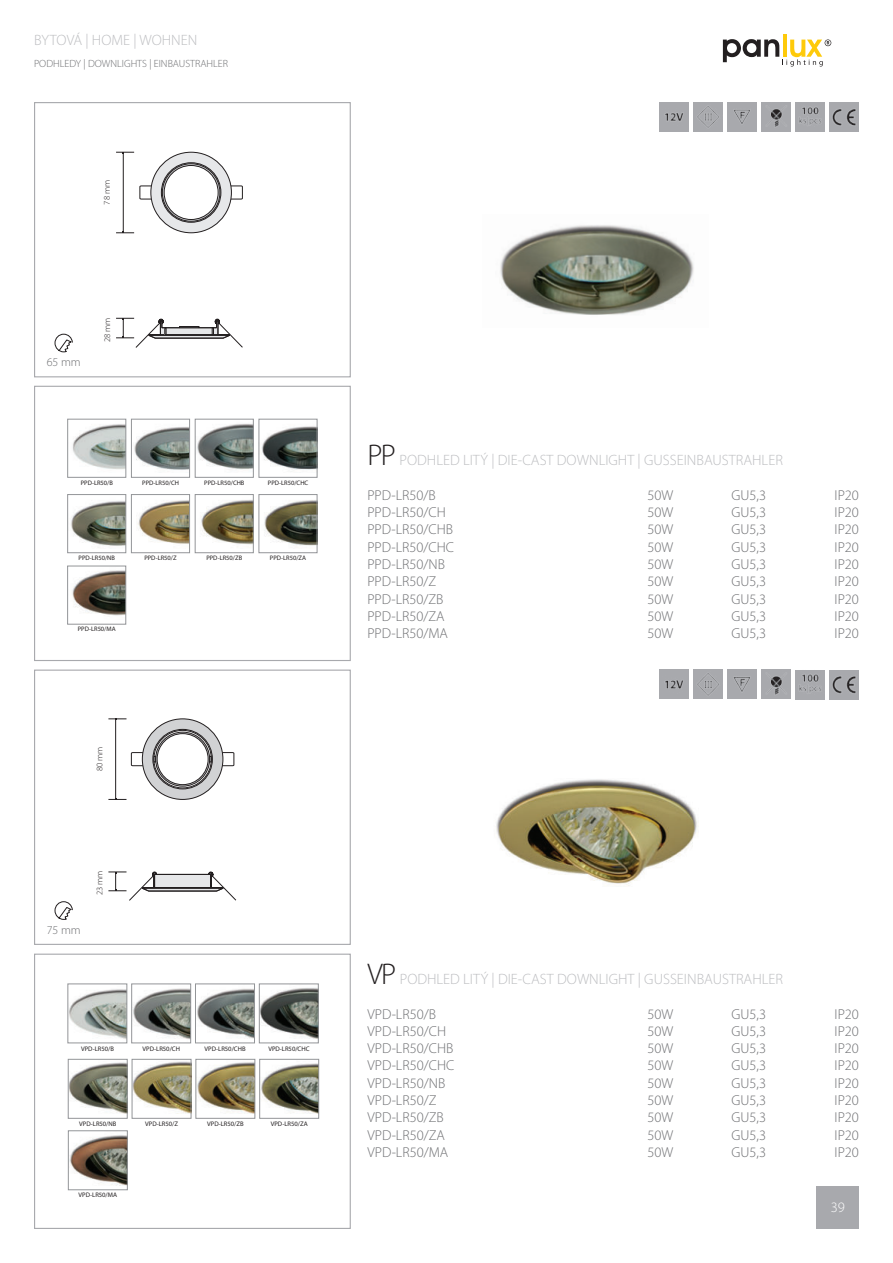
<style>
.page{position:relative;width:893px;height:1263px;background:#fff}
.page>*{position:absolute;margin:0;border:0;box-sizing:border-box;transform-origin:0 0}
.t1{font:300 15px "Myriad Pro";color:#bcbdc0}
.t2{font:300 14.4px/17.2px "Myriad Pro";color:#6d6e71;text-align:justify}
.t3{font:300 14.4px "Myriad Pro";color:#fff}
.t4{font:300 12px "Myriad Pro";color:#6d6e71}
.t5{font:300 10.5px "Myriad Pro";color:#6d6e71}
.t6{font:300 8.7px "Myriad Pro";color:#231f20}
.t7{font:6.6px "Myriad Pro";color:#231f20}
.t8{font:6.45px "Myriad Pro";color:#231f20}
.s1{font-size:30px;color:#231f20}
</style>
<div class="page">
<hr style="left:783px;top:34px;width:4px;height:23px;background:#feca0a">
<svg style="left:723px;top:39px;width:108px;height:28px"></svg>
<div style="left:34px;top:954px;width:317px;height:275px;border:1px solid #a8a9ad"></div>
<div style="left:816px;top:1186px;width:43px;height:43px;background:#a8a9ad"></div>
<div style="left:34px;top:102px;width:317px;height:275px;border:1px solid #a8a9ad"></div>
<div style="left:34px;top:669px;width:317px;height:276px;border:1px solid #a8a9ad"></div>
<div style="left:34px;top:386px;width:317px;height:275px;border:1px solid #a8a9ad"></div>
<img style="left:761px;top:102px;width:30px;height:30px">
<img style="left:829px;top:102px;width:30px;height:30px">
<img style="left:693px;top:102px;width:30px;height:30px">
<img style="left:795px;top:102px;width:30px;height:30px">
<img style="left:727px;top:102px;width:30px;height:30px">
<img style="left:659px;top:102px;width:30px;height:30px">
<img style="left:761px;top:669px;width:30px;height:30px">
<img style="left:829px;top:670px;width:30px;height:29px">
<img style="left:693px;top:669px;width:30px;height:30px">
<img style="left:795px;top:670px;width:30px;height:29px">
<img style="left:727px;top:669px;width:30px;height:30px">
<img style="left:659px;top:669px;width:30px;height:30px">
<svg style="left:139px;top:186px;width:104px;height:13px"></svg>
<div style="left:151px;top:152px;width:80px;height:81px;background:#e6e7e9;border-radius:50%"></div>
<div style="left:151px;top:152px;width:81px;height:81px;border:1px solid #231f20;border-radius:50%"></div>
<svg style="left:161px;top:163px;width:60px;height:59px"></svg>
<div style="left:161px;top:163px;width:60px;height:59px;border:1px solid #231f20;border-radius:50%"></div>
<svg style="left:162px;top:164px;width:58px;height:57px"></svg>
<div style="left:162px;top:164px;width:58px;height:57px;border:1px solid #231f20;border-radius:50%"></div>
<div style="left:164px;top:165px;width:54px;height:54px;background:#fff;border-radius:50%"></div>
<div style="left:164px;top:165px;width:54px;height:55px;border:1px solid #231f20;border-radius:50%"></div>
<svg style="left:142px;top:719px;width:81px;height:80px;background:#c1c2c3"></svg>
<svg style="left:153px;top:729px;width:59px;height:60px"></svg>
<svg style="left:154px;top:730px;width:57px;height:58px"></svg>
<svg style="left:156px;top:732px;width:54px;height:54px"></svg>
<div style="left:157px;top:734px;width:51px;height:51px;background:#fff;border-radius:50%"></div>
<div style="left:157px;top:733px;width:51px;height:52px;border:1px solid #231f20;border-radius:50%"></div>
<svg style="left:131px;top:752px;width:103px;height:14px"></svg>
<hr style="left:123px;top:153px;width:1px;height:79px;background:#231f20">
<svg style="left:116px;top:152px;width:18px;height:2px"></svg>
<svg style="left:116px;top:231px;width:18px;height:3px"></svg>
<svg style="left:116px;top:318px;width:127px;height:30px"></svg>
<hr style="left:115px;top:719px;width:1px;height:80px;background:#231f20">
<svg style="left:108px;top:719px;width:18px;height:1px"></svg>
<svg style="left:108px;top:798px;width:18px;height:2px"></svg>
<svg style="left:108px;top:872px;width:128px;height:29px"></svg>
<svg style="left:54px;top:333px;width:19px;height:19px"></svg>
<svg style="left:54px;top:901px;width:19px;height:19px"></svg>
<img style="left:500px;top:225px;width:194px;height:90px">
<img style="left:134px;top:427px;width:54px;height:43px">
<div style="left:131px;top:419px;width:59px;height:58px;border:1px solid #939598"></div>
<img style="left:197px;top:423px;width:54px;height:47px">
<div style="left:195px;top:419px;width:58px;height:58px;border:1px solid #939598"></div>
<img style="left:261px;top:426px;width:54px;height:46px">
<div style="left:259px;top:419px;width:58px;height:58px;border:1px solid #939598"></div>
<img style="left:72px;top:424px;width:52px;height:45px">
<div style="left:68px;top:419px;width:58px;height:58px;border:1px solid #939598"></div>
<img style="left:71px;top:501px;width:53px;height:47px">
<div style="left:67px;top:494px;width:59px;height:59px;border:1px solid #939598"></div>
<img style="left:201px;top:500px;width:50px;height:47px">
<div style="left:195px;top:494px;width:58px;height:59px;border:1px solid #939598"></div>
<img style="left:264px;top:500px;width:51px;height:46px">
<div style="left:259px;top:494px;width:58px;height:59px;border:1px solid #939598"></div>
<img style="left:72px;top:570px;width:52px;height:46px">
<div style="left:67px;top:566px;width:59px;height:58px;border:1px solid #939598"></div>
<img style="left:137px;top:500px;width:51px;height:44px">
<div style="left:131px;top:494px;width:59px;height:59px;border:1px solid #939598"></div>
<img style="left:496px;top:779px;width:201px;height:107px">
<img style="left:134px;top:988px;width:55px;height:51px">
<div style="left:132px;top:984px;width:59px;height:59px;border:1px solid #939598"></div>
<img style="left:197px;top:988px;width:56px;height:51px">
<div style="left:195px;top:984px;width:60px;height:59px;border:1px solid #939598"></div>
<img style="left:261px;top:988px;width:55px;height:51px">
<div style="left:259px;top:984px;width:59px;height:59px;border:1px solid #939598"></div>
<img style="left:70px;top:989px;width:55px;height:50px">
<div style="left:68px;top:984px;width:59px;height:59px;border:1px solid #939598"></div>
<img style="left:70px;top:1062px;width:55px;height:52px">
<div style="left:68px;top:1059px;width:59px;height:59px;border:1px solid #939598"></div>
<img style="left:198px;top:1062px;width:55px;height:52px">
<div style="left:196px;top:1059px;width:59px;height:59px;border:1px solid #939598"></div>
<img style="left:262px;top:1063px;width:55px;height:51px">
<div style="left:260px;top:1059px;width:59px;height:59px;border:1px solid #939598"></div>
<img style="left:70px;top:1135px;width:56px;height:51px">
<div style="left:68px;top:1130px;width:60px;height:60px;border:1px solid #939598"></div>
<img style="left:134px;top:1061px;width:55px;height:53px">
<div style="left:132px;top:1059px;width:59px;height:59px;border:1px solid #939598"></div>
<p class="t1" style="left:34px;top:33px;width:165px">BYTOVÁ | HOME | WOHNEN</p>
<p class="t5" style="left:34px;top:59px;width:196px">PODHLEDY | DOWNLIGHTS | EINBAUSTRAHLER</p>
<p class="t6" style="left:103px;top:205px;width:26px;rotate:-90deg">78 mm</p>
<p class="t4" style="left:47px;top:356px;width:35px">65 mm</p>
<p class="t6" style="left:103px;top:342px;width:26px;rotate:-90deg">28 mm</p>
<p class="t8" style="left:81px;top:479px;width:34px">PPD-LR50/B</p>
<p class="t8" style="left:142px;top:479px;width:38px">PPD-LR50/CH</p>
<p class="t8" style="left:204px;top:479px;width:42px">PPD-LR50/CHB</p>
<p class="t8" style="left:268px;top:479px;width:42px">PPD-LR50/CHC</p>
<p class="t8" style="left:79px;top:554px;width:38px">PPD-LR50/NB</p>
<p class="t8" style="left:78px;top:625px;width:39px">PPD-LR50/MA</p>
<p class="t8" style="left:144px;top:554px;width:34px">PPD-LR50/Z</p>
<p class="t8" style="left:206px;top:554px;width:37px">PPD-LR50/ZB</p>
<p class="t8" style="left:270px;top:554px;width:38px">PPD-LR50/ZA</p>
<p class="t6" style="left:95px;top:771px;width:26px;rotate:-90deg">80 mm</p>
<p class="t4" style="left:47px;top:924px;width:35px">75 mm</p>
<p class="t6" style="left:95px;top:895px;width:26px;rotate:-90deg">23 mm</p>
<p class="t7" style="left:81px;top:1044px;width:34px">VPD-LR50/B</p>
<p class="t7" style="left:143px;top:1044px;width:39px">VPD-LR50/CH</p>
<p class="t7" style="left:205px;top:1044px;width:42px">VPD-LR50/CHB</p>
<p class="t7" style="left:268px;top:1044px;width:43px">VPD-LR50/CHC</p>
<p class="t7" style="left:79px;top:1120px;width:39px">VPD-LR50/NB</p>
<p class="t7" style="left:79px;top:1191px;width:40px">VPD-LR50/MA</p>
<p class="t7" style="left:145px;top:1120px;width:34px">VPD-LR50/Z</p>
<p class="t7" style="left:207px;top:1120px;width:38px">VPD-LR50/ZB</p>
<p class="t7" style="left:271px;top:1120px;width:38px">VPD-LR50/ZA</p>
<p class="t1" style="left:367px;top:452px;width:417px"><span class="s1">PP</span> PODHLED LITÝ | DIE-CAST DOWNLIGHT | GUSSEINBAUSTRAHLER</p>
<p class="t2" style="left:367px;top:487px;width:88px;text-align:left">PPD-LR50/B<br>PPD-LR50/CH<br>PPD-LR50/CHB<br>PPD-LR50/CHC<br>PPD-LR50/NB<br>PPD-LR50/Z<br>PPD-LR50/ZB<br>PPD-LR50/ZA<br>PPD-LR50/MA</p>
<p class="t2" style="left:647px;top:487px;width:27px">50W 50W 50W 50W 50W 50W 50W 50W 50W</p>
<p class="t2" style="left:835px;top:487px;width:26px">IP20<br>IP20<br>IP20<br>IP20<br>IP20<br>IP20<br>IP20<br>IP20<br>IP20</p>
<p class="t2" style="left:731px;top:487px;width:36px">GU5,3<br>GU5,3<br>GU5,3<br>GU5,3<br>GU5,3<br>GU5,3<br>GU5,3<br>GU5,3<br>GU5,3</p>
<p class="t1" style="left:367px;top:971px;width:417px"><span class="s1">VP</span> PODHLED LITÝ | DIE-CAST DOWNLIGHT | GUSSEINBAUSTRAHLER</p>
<p class="t2" style="left:368px;top:1006px;width:88px;text-align:left">VPD-LR50/B<br>VPD-LR50/CH<br>VPD-LR50/CHB<br>VPD-LR50/CHC<br>VPD-LR50/NB<br>VPD-LR50/Z<br>VPD-LR50/ZB<br>VPD-LR50/ZA<br>VPD-LR50/MA</p>
<p class="t2" style="left:648px;top:1006px;width:27px">50W 50W 50W 50W 50W 50W 50W 50W 50W</p>
<p class="t2" style="left:835px;top:1006px;width:26px">IP20<br>IP20<br>IP20<br>IP20<br>IP20<br>IP20<br>IP20<br>IP20<br>IP20</p>
<p class="t2" style="left:731px;top:1006px;width:36px">GU5,3<br>GU5,3<br>GU5,3<br>GU5,3<br>GU5,3<br>GU5,3<br>GU5,3<br>GU5,3<br>GU5,3</p>
<p class="t3" style="left:831px;top:1200px;width:16px">39</p>
</div>
